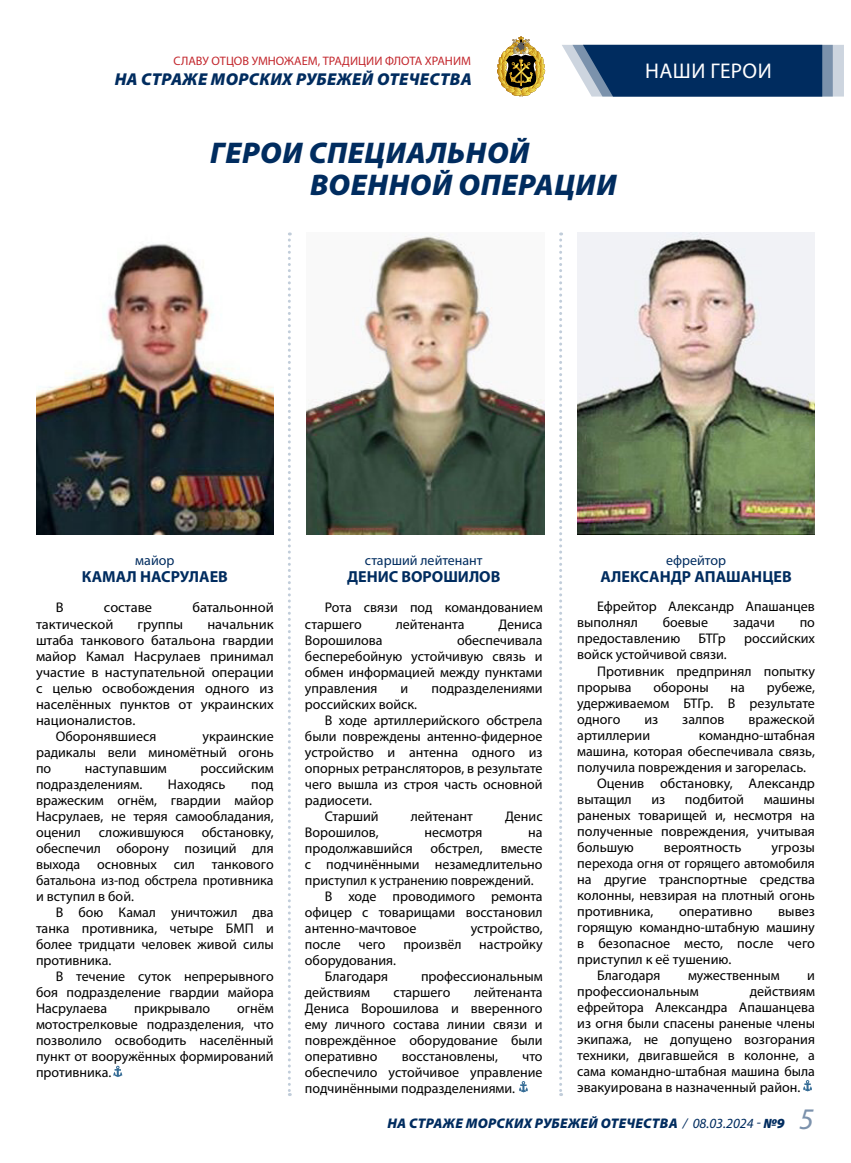
<style>
.page{position:relative;width:851px;height:1163px;background:#fff}
.page>*{position:absolute;margin:0;border:0;box-sizing:border-box;transform-origin:0 0}
.t1{font:italic 900 30px/32px "Myriad Pro";letter-spacing:.02em;color:#002c5f}
.t2{font:21.3px "Myriad Pro";letter-spacing:.02em;color:#fff}
.t3{font:italic 900 17.2px "Myriad Pro";letter-spacing:.02em;color:#002c5f}
.t4{font:700 16px "Myriad Pro";color:#002c5f}
.t5{font:14px/16px "Myriad Pro";color:#000;text-align:justify}
.t6{font:italic 900 14px "Myriad Pro";letter-spacing:.02em;color:#002c5f}
.t7{font:14px "Myriad Pro";color:#002c5f}
.t8{font:12.3px "Myriad Pro";color:#c3272d}
.s1{font-weight:400}
.s2{font-weight:400;font-size:30px}
</style>
<div class="page">
<svg style="left:497px;top:36px;width:48px;height:61px"></svg>
<svg style="left:562px;top:45px;width:281px;height:52px;background:#274c77"></svg>
<svg style="left:288px;top:232px;width:3px;height:863px"></svg>
<svg style="left:559px;top:232px;width:3px;height:863px"></svg>
<img style="left:36px;top:244px;width:238px;height:290px">
<img style="left:306px;top:233px;width:238px;height:301px">
<img style="left:577px;top:232px;width:237px;height:302px">
<svg style="left:113px;top:1065px;width:9px;height:11px"></svg>
<svg style="left:803px;top:1080px;width:8px;height:11px"></svg>
<svg style="left:519px;top:1081px;width:8px;height:11px"></svg>
<p class="t8" style="left:173px;top:53px;width:299px">СЛАВУ ОТЦОВ УМНОЖАЕМ, ТРАДИЦИИ ФЛОТА ХРАНИМ</p>
<p class="t3" style="left:115px;top:70px;width:358px">НА СТРАЖЕ МОРСКИХ РУБЕЖЕЙ ОТЕЧЕСТВА</p>
<h1 class="t1" style="left:310px;top:137px;width:308px;text-indent:-100px">ГЕРОИ СПЕЦИАЛЬНОЙ<br>ВОЕННОЙ ОПЕРАЦИИ</h1>
<h2 class="t2" style="left:645px;top:58px;width:128px">НАШИ ГЕРОИ</h2>
<p class="t7" style="left:135px;top:552px;width:41px">майор</p>
<p class="t4" style="left:82px;top:566px;width:148px">КАМАЛ НАСРУЛАЕВ</p>
<p class="t5" style="left:56px;top:599px;width:9px">В</p>
<p class="t5" style="left:104px;top:599px;width:50px">составе</p>
<p class="t5" style="left:192px;top:599px;width:83px">батальонной</p>
<p class="t5" style="left:36px;top:615px;width:79px">тактической</p>
<p class="t5" style="left:138px;top:615px;width:47px">группы</p>
<p class="t5" style="left:207px;top:615px;width:68px">начальник</p>
<p class="t5" style="left:36px;top:631px;width:239px">штаба танкового батальона гвардии</p>
<p class="t5" style="left:36px;top:647px;width:239px">майор Камал Насрулаев принимал</p>
<p class="t5" style="left:36px;top:663px;width:239px">участие в наступательной операции</p>
<p class="t5" style="left:36px;top:679px;width:239px">с целью освобождения одного из</p>
<p class="t5" style="left:36px;top:695px;width:239px">населённых пунктов от украинских</p>
<p class="t5" style="left:36px;top:711px;width:101px">националистов.</p>
<p class="t5" style="left:56px;top:727px;width:102px">Оборонявшиеся</p>
<p class="t5" style="left:36px;top:727px;width:239px;text-indent:166px">украинские радикалы вели миномётный огонь по</p>
<p class="t5" style="left:85px;top:759px;width:83px">наступавшим</p>
<p class="t5" style="left:200px;top:759px;width:75px">российским</p>
<p class="t5" style="left:36px;top:775px;width:108px">подразделениям.</p>
<p class="t5" style="left:168px;top:775px;width:59px">Находясь</p>
<p class="t5" style="left:36px;top:775px;width:239px;text-indent:215px">под вражеским огнём, гвардии майор Насрулаев, не теряя самообладания, оценил</p>
<p class="t5" style="left:36px;top:823px;width:239px;text-indent:166px">обстановку, обеспечил оборону позиций для выхода основных сил танкового батальона из-под обстрела противника и вступил в бой.</p>
<p class="t5" style="left:36px;top:903px;width:239px;text-indent:20px">В бою Камал уничтожил два танка противника, четыре БМП и более тридцати человек живой силы противника.</p>
<p class="t5" style="left:36px;top:967px;width:239px;text-indent:20px">В течение суток непрерывного боя подразделение гвардии майора Насрулаева</p>
<p class="t5" style="left:99px;top:823px;width:87px">сложившуюся</p>
<p class="t5" style="left:36px;top:999px;width:239px;text-indent:201px">огнём мотострелковые подразделения, что позволило освободить населённый пункт от вооружённых формирований противника.</p>
<p class="t5" style="left:134px;top:999px;width:77px">прикрывало</p>
<p class="t7" style="left:365px;top:552px;width:119px">старший лейтенант</p>
<p class="t4" style="left:347px;top:566px;width:155px">ДЕНИС ВОРОШИЛОВ</p>
<p class="t5" style="left:305px;top:599px;width:239px;text-indent:20px">Рота связи под командованием старшего</p>
<p class="t5" style="left:396px;top:615px;width:70px">лейтенанта</p>
<p class="t5" style="left:498px;top:615px;width:46px">Дениса</p>
<p class="t5" style="left:305px;top:631px;width:239px;text-indent:152px">обеспечивала бесперебойную устойчивую связь и обмен информацией между пунктами управления</p>
<p class="t5" style="left:305px;top:631px;width:79px">Ворошилова</p>
<p class="t5" style="left:400px;top:679px;width:9px">и</p>
<p class="t5" style="left:431px;top:679px;width:112px">подразделениями</p>
<p class="t5" style="left:305px;top:695px;width:114px">российских войск.</p>
<p class="t5" style="left:325px;top:711px;width:219px">В ходе артиллерийского обстрела</p>
<p class="t5" style="left:305px;top:727px;width:239px">были повреждены антенно-фидерное</p>
<p class="t5" style="left:305px;top:743px;width:239px">устройство и антенна одного из</p>
<p class="t5" style="left:305px;top:759px;width:239px">опорных ретрансляторов, в результате</p>
<p class="t5" style="left:305px;top:775px;width:239px">чего вышла из строя часть основной</p>
<p class="t5" style="left:305px;top:791px;width:69px">радиосети.</p>
<p class="t5" style="left:325px;top:807px;width:55px">Старший</p>
<p class="t5" style="left:411px;top:807px;width:64px">лейтенант</p>
<p class="t5" style="left:505px;top:807px;width:39px">Денис</p>
<p class="t5" style="left:305px;top:823px;width:75px">Ворошилов,</p>
<p class="t5" style="left:424px;top:823px;width:60px">несмотря</p>
<p class="t5" style="left:528px;top:823px;width:16px">на</p>
<p class="t5" style="left:305px;top:839px;width:109px">продолжавшийся</p>
<p class="t5" style="left:430px;top:839px;width:54px">обстрел,</p>
<p class="t5" style="left:500px;top:839px;width:43px">вместе</p>
<p class="t5" style="left:305px;top:855px;width:239px">с подчинёнными незамедлительно</p>
<p class="t5" style="left:305px;top:871px;width:230px">приступил к устранению повреждений.</p>
<p class="t5" style="left:325px;top:887px;width:219px">В ходе проводимого ремонта</p>
<p class="t5" style="left:305px;top:903px;width:239px">офицер с товарищами восстановил</p>
<p class="t5" style="left:305px;top:919px;width:113px">антенно-мачтовое</p>
<p class="t5" style="left:471px;top:919px;width:73px">устройство,</p>
<p class="t5" style="left:305px;top:935px;width:37px">после</p>
<p class="t5" style="left:358px;top:935px;width:29px">чего</p>
<p class="t5" style="left:403px;top:935px;width:60px">произвёл</p>
<p class="t5" style="left:479px;top:935px;width:65px">настройку</p>
<p class="t5" style="left:325px;top:951px;width:73px;text-indent:-20px">оборудования.<br>Благодаря</p>
<p class="t5" style="left:421px;top:967px;width:123px">профессиональным</p>
<p class="t5" style="left:305px;top:983px;width:66px">действиям</p>
<p class="t5" style="left:393px;top:983px;width:58px">старшего</p>
<p class="t5" style="left:305px;top:983px;width:239px;text-indent:169px">лейтенанта Дениса Ворошилова и вверенного ему личного состава линии связи и повреждённое оборудование были оперативно</p>
<p class="t5" style="left:305px;top:1047px;width:239px;text-indent:217px">что обеспечило устойчивое управление подчинёнными подразделениями.</p>
<p class="t5" style="left:402px;top:1047px;width:98px">восстановлены,</p>
<p class="t7" style="left:666px;top:552px;width:61px">ефрейтор</p>
<p class="t4" style="left:600px;top:566px;width:192px">АЛЕКСАНДР АПАШАНЦЕВ</p>
<p class="t5" style="left:577px;top:598px;width:239px;text-indent:20px">Ефрейтор Александр Апашанцев выполнял</p>
<p class="t5" style="left:662px;top:614px;width:47px">боевые</p>
<p class="t5" style="left:733px;top:614px;width:43px">задачи</p>
<p class="t5" style="left:799px;top:614px;width:17px">по</p>
<p class="t5" style="left:577px;top:630px;width:104px">предоставлению</p>
<p class="t5" style="left:698px;top:630px;width:29px">БТГр</p>
<p class="t5" style="left:744px;top:630px;width:72px">российских</p>
<p class="t5" style="left:577px;top:646px;width:151px">войск устойчивой связи.</p>
<p class="t5" style="left:597px;top:662px;width:219px">Противник предпринял попытку</p>
<p class="t5" style="left:577px;top:678px;width:56px">прорыва</p>
<p class="t5" style="left:653px;top:678px;width:57px">обороны</p>
<p class="t5" style="left:730px;top:678px;width:16px">на</p>
<p class="t5" style="left:577px;top:678px;width:239px;text-indent:189px">рубеже, удерживаемом БТГр. В результате одного</p>
<p class="t5" style="left:644px;top:710px;width:15px">из</p>
<p class="t5" style="left:682px;top:710px;width:44px">залпов</p>
<p class="t5" style="left:748px;top:710px;width:68px">вражеской</p>
<p class="t5" style="left:577px;top:726px;width:74px">артиллерии</p>
<p class="t5" style="left:698px;top:726px;width:118px">командно-штабная</p>
<p class="t5" style="left:577px;top:742px;width:239px">машина, которая обеспечивала связь,</p>
<p class="t5" style="left:577px;top:758px;width:230px">получила повреждения и загорелась.</p>
<p class="t5" style="left:597px;top:774px;width:219px">Оценив обстановку, Александр</p>
<p class="t5" style="left:577px;top:790px;width:56px">вытащил</p>
<p class="t5" style="left:651px;top:790px;width:15px">из</p>
<p class="t5" style="left:684px;top:790px;width:61px">подбитой</p>
<p class="t5" style="left:577px;top:790px;width:239px;text-indent:186px">машины раненых товарищей и, несмотря на полученные повреждения, учитывая большую</p>
<p class="t5" style="left:577px;top:838px;width:239px;text-indent:194px">угрозы перехода огня от горящего автомобиля на другие транспортные средства колонны, невзирая на плотный огонь противника,</p>
<p class="t5" style="left:664px;top:838px;width:79px">вероятность</p>
<p class="t5" style="left:679px;top:902px;width:75px">оперативно</p>
<p class="t5" style="left:778px;top:902px;width:38px">вывез</p>
<p class="t5" style="left:577px;top:918px;width:239px">горящую командно-штабную машину</p>
<p class="t5" style="left:577px;top:934px;width:239px">в безопасное место, после чего</p>
<p class="t5" style="left:577px;top:950px;width:156px">приступил к её тушению.</p>
<p class="t5" style="left:597px;top:966px;width:65px">Благодаря</p>
<p class="t5" style="left:688px;top:966px;width:93px">мужественным</p>
<p class="t5" style="left:807px;top:966px;width:9px">и</p>
<p class="t5" style="left:577px;top:982px;width:123px">профессиональным</p>
<p class="t5" style="left:577px;top:982px;width:239px;text-indent:173px">действиям ефрейтора Александра Апашанцева из огня были спасены раненые члены экипажа, не допущено возгорания техники, двигавшейся в колонне, а сама командно-штабная машина была эвакуирована в назначенный район.</p>
<p class="t6" style="left:387px;top:1114px;width:427px">НА СТРАЖЕ МОРСКИХ РУБЕЖЕЙ ОТЕЧЕСТВА <span class="s1">/ 08.03.2024 -</span> №9 <span class="s2">5</span></p>
</div>
